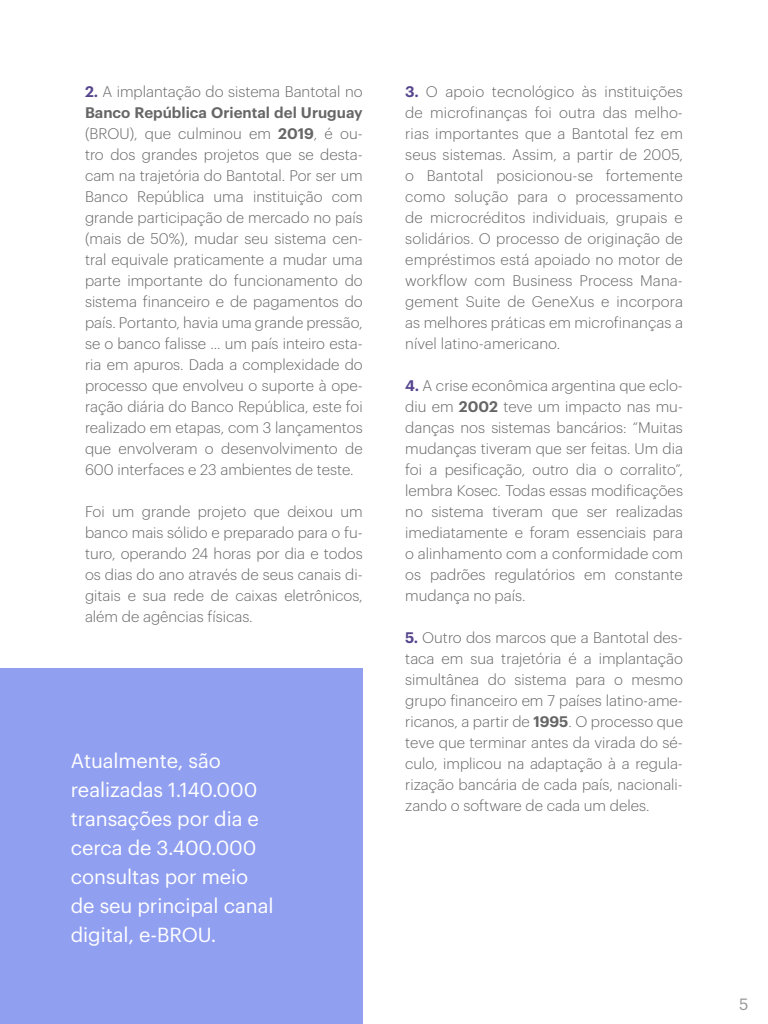
<style>
.page{position:relative;width:768px;height:1024px;background:#fff}
.page>*{position:absolute;margin:0;border:0;box-sizing:border-box;transform-origin:0 0}
.t1{font:20px/29px "Graphik";letter-spacing:-.005em;color:#fff}
.t2{font:16px "Graphik";color:#939598}
.t3{font:300 15px/21px "Graphik";color:#666;text-align:justify}
.s1{font-weight:600;color:#56458d}
.s2{font-weight:600}
</style>
<div class="page">
<div style="left:0;top:669px;width:363px;height:355px;background:#919ff1"></div>
<p class="t3" style="left:85px;top:80px;width:279px"><span class="s1">2.</span> A implantação do sistema Bantotal no <span class="s2">Banco República Oriental del Uruguay </span>(BROU), que culminou em <span class="s2">2019</span>, é ou&shy;tro dos grandes projetos que se desta&shy;cam na trajetória do Bantotal. Por ser um Banco República uma instituição com grande participação de mercado no país (mais de 50%), mudar seu sistema cen&shy;tral equivale praticamente a mudar uma parte importante do funcionamento do sistema financeiro e de pagamentos do país. Portanto, havia uma grande pressão, se o banco falisse ... um país inteiro esta&shy;ria em apuros. Dada a complexidade do processo que envolveu o suporte à ope&shy;ração diária do Banco República, este foi realizado em etapas, com 3 lançamentos que envolveram o desenvolvimento de 600 interfaces e 23 ambientes de teste.</p>
<p class="t3" style="left:85px;top:500px;width:279px">Foi um grande projeto que deixou um banco mais sólido e preparado para o fu&shy;turo, operando 24 horas por dia e todos os dias do ano através de seus canais di&shy;gitais e sua rede de caixas eletrônicos, além de agências físicas.</p>
<h1 class="t1" style="left:71px;top:744px;width:204px">Atualmente, são realizadas 1.140.000 transações por dia e cerca de 3.400.000 consultas por meio de seu principal canal digital, e-BROU.</h1>
<p class="t3" style="left:405px;top:80px;width:279px"><span class="s1">3.</span> O apoio tecnológico às instituições de microfinanças foi outra das melho&shy;rias importantes que a Bantotal fez em seus sistemas. Assim, a partir de 2005, o Bantotal posicionou-se fortemente como solução para o processamento de microcréditos individuais, grupais e solidários. O processo de originação de empréstimos está apoiado no motor de workflow com Business Process Mana&shy;gement Suite de GeneXus e incorpora as melhores práticas em microfinanças a nível latino-americano.</p>
<p class="t3" style="left:405px;top:374px;width:279px"><span class="s1">4.</span> A crise econômica argentina que eclo&shy;diu em <span class="s2">2002</span> teve um impacto nas mu&shy;danças nos sistemas bancários: “Muitas mudanças tiveram que ser feitas. Um dia foi a pesificação, outro dia o corralito”, lembra Kosec. Todas essas modificações no sistema tiveram que ser realizadas imediatamente e foram essenciais para o alinhamento com a conformidade com os padrões regulatórios em constante mudança no país.</p>
<p class="t3" style="left:405px;top:626px;width:279px"><span class="s1">5.</span> Outro dos marcos que a Bantotal des&shy;taca em sua trajetória é a implantação simultânea do sistema para o mesmo grupo financeiro em 7 países latino-ame&shy;ricanos, a partir de <span class="s2">1995</span>. O processo que teve que terminar antes da virada do sé&shy;culo, implicou na adaptação à a regula&shy;rização bancária de cada país, nacionali&shy;zando o software de cada um deles.</p>
<p class="t2" style="left:739px;top:993px;width:11px">5</p>
</div>
